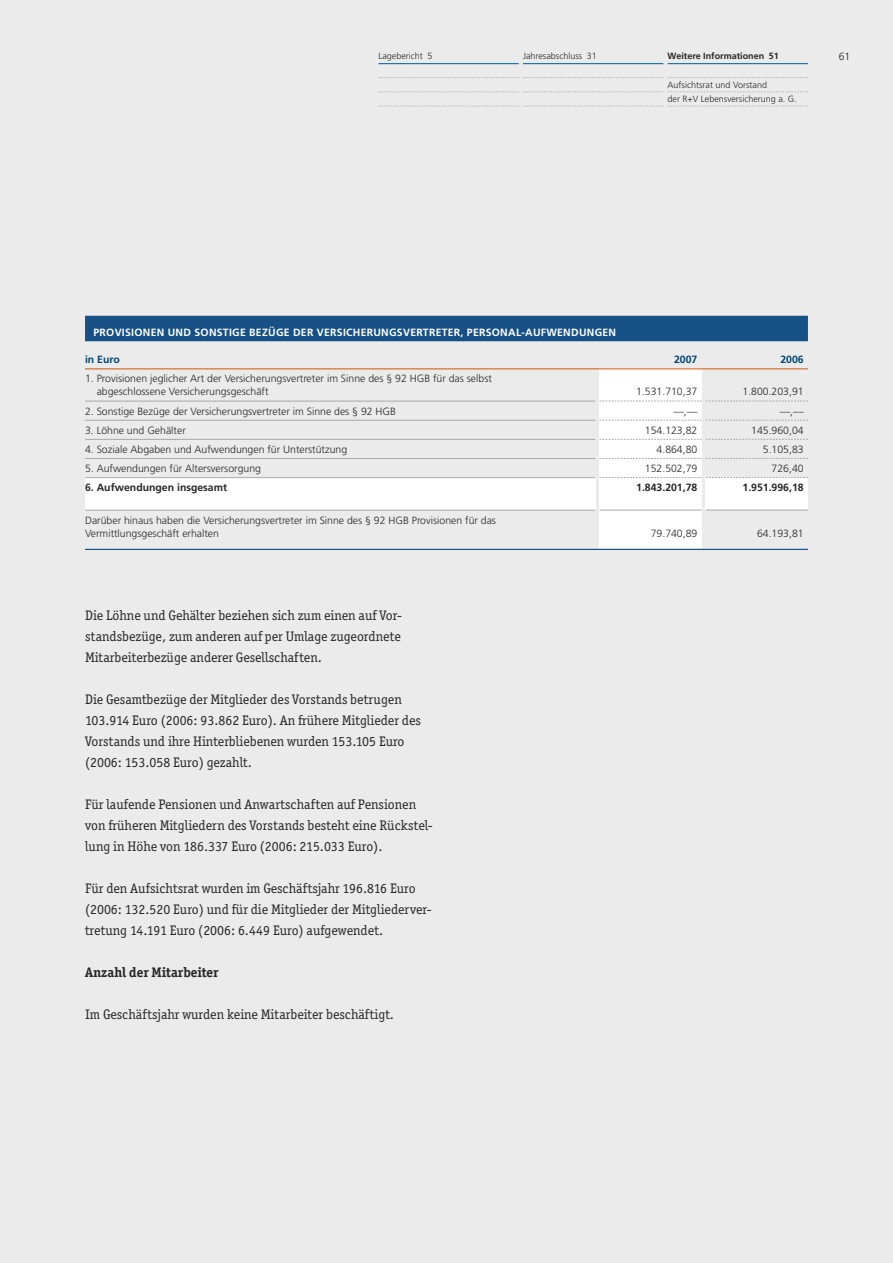
<style>
.page{position:relative;width:893px;height:1263px;background:#ecebec}
.page>*{position:absolute;margin:0;border:0;box-sizing:border-box;transform-origin:0 0}
.t1{font:13.8px/21px "Officina Ser ITC";color:#272627}
.t2{font:700 13.8px "Officina Ser ITC";color:#272627}
.t3{font:300 10.5px/13.4px "Frutiger LT";color:#272627}
.t4{font:700 10.5px "Frutiger LT";letter-spacing:.025em;color:#fff}
.t5{font:700 10.5px "Frutiger LT";color:#272627}
.t6{font:700 10.5px "Frutiger LT";color:#004571}
.t7{font:300 9px/14.2px "Frutiger LT";color:#272627}
.t8{font:700 9px "Frutiger LT";color:#272627}
</style>
<div class="page">
<div style="left:600px;top:369px;width:102px;height:180px;background:#fff"></div>
<div style="left:85px;top:478px;width:510px;height:32px;background:#fff"></div>
<div style="left:706px;top:478px;width:102px;height:32px;background:#fff"></div>
<hr style="left:378px;top:63px;width:141px;height:1px;background:#1f71b9">
<hr style="left:523px;top:63px;width:140px;height:1px;background:#1f71b9">
<hr style="left:668px;top:63px;width:140px;height:1px;background:#1f71b9">
<svg style="left:378px;top:77px;width:430px;height:1px"></svg>
<svg style="left:379px;top:92px;width:429px;height:1px"></svg>
<svg style="left:378px;top:106px;width:430px;height:1px"></svg>
<div style="left:85px;top:316px;width:723px;height:25px;background:#165084"></div>
<hr style="left:85px;top:368px;width:723px;height:1px;background:#d76c2c">
<hr style="left:85px;top:401px;width:510px;height:1px;background:#a9a8a9">
<hr style="left:85px;top:420px;width:510px;height:1px;background:#a9a8a9">
<hr style="left:85px;top:439px;width:510px;height:1px;background:#a9a8a9">
<hr style="left:85px;top:458px;width:510px;height:1px;background:#a9a8a9">
<hr style="left:85px;top:477px;width:510px;height:1px;background:#a9a8a9">
<hr style="left:85px;top:510px;width:510px;height:1px;background:#a9a8a9">
<hr style="left:85px;top:549px;width:723px;height:1px;background:#165084">
<svg style="left:600px;top:401px;width:208px;height:1px"></svg>
<svg style="left:600px;top:420px;width:208px;height:1px"></svg>
<svg style="left:600px;top:439px;width:208px;height:1px"></svg>
<svg style="left:600px;top:458px;width:208px;height:1px"></svg>
<svg style="left:600px;top:477px;width:208px;height:1px"></svg>
<hr style="left:706px;top:510px;width:102px;height:1px;background:#a9a8a9">
<hr style="left:600px;top:510px;width:102px;height:1px;background:#a9a8a9">
<p class="t7" style="left:378px;top:50px;width:55px">Lagebericht 5</p>
<p class="t7" style="left:523px;top:50px;width:75px">Jahresabschluss 31</p>
<p class="t8" style="left:668px;top:53px;width:113px">Weitere Informationen 51</p>
<p class="t7" style="left:668px;top:78px;width:131px">Aufsichtsrat und Vorstand<br>der R+V Lebensversicherung a. G.</p>
<p class="t3" style="left:839px;top:51px;width:13px">61</p>
<p class="t4" style="left:94px;top:328px;width:524px">PROVISIONEN UND SONSTIGE BEZÜGE DER VERSICHERUNGSVERTRETER, PERSONAL-AUFWENDUNGEN</p>
<p class="t6" style="left:85px;top:355px;width:36px">in Euro</p>
<p class="t6" style="left:674px;top:355px;width:25px">2007</p>
<p class="t6" style="left:780px;top:355px;width:25px">2006</p>
<p class="t3" style="left:97px;top:373px;width:397px;text-indent:-12px">1. Provisionen jeglicher Art der Versicherungsvertreter im Sinne des § 92 HGB für das selbst abgeschlossene Versicherungsgeschäft</p>
<p class="t3" style="left:636px;top:386px;width:63px">1.531.710,37</p>
<p class="t3" style="left:742px;top:386px;width:63px">1.800.203,91</p>
<p class="t3" style="left:85px;top:405px;width:312px">2. Sonstige Bezüge der Versicherungsvertreter im Sinne des § 92 HGB</p>
<p class="t3" style="left:673px;top:405px;width:25px">––,––</p>
<p class="t3" style="left:780px;top:405px;width:25px">––,––</p>
<p class="t3" style="left:85px;top:424px;width:102px">3. Löhne und Gehälter</p>
<p class="t3" style="left:645px;top:424px;width:54px">154.123,82</p>
<p class="t3" style="left:751px;top:424px;width:54px">145.960,04</p>
<p class="t3" style="left:85px;top:443px;width:264px">4. Soziale Abgaben und Aufwendungen für Unterstützung</p>
<p class="t3" style="left:657px;top:443px;width:42px">4.864,80</p>
<p class="t3" style="left:763px;top:443px;width:42px">5.105,83</p>
<p class="t3" style="left:85px;top:462px;width:177px">5. Aufwendungen für Altersversorgung</p>
<p class="t3" style="left:645px;top:462px;width:54px">152.502,79</p>
<p class="t3" style="left:772px;top:462px;width:34px">726,40</p>
<p class="t5" style="left:85px;top:483px;width:144px">6. Aufwendungen insgesamt</p>
<p class="t5" style="left:636px;top:483px;width:63px">1.843.201,78</p>
<p class="t5" style="left:742px;top:483px;width:63px">1.951.996,18</p>
<p class="t3" style="left:85px;top:514px;width:412px">Darüber hinaus haben die Versicherungsvertreter im Sinne des § 92 HGB Provisionen für das<br>Vermittlungsgeschäft erhalten</p>
<p class="t3" style="left:651px;top:528px;width:48px">79.740,89</p>
<p class="t3" style="left:757px;top:528px;width:48px">64.193,81</p>
<p class="t1" style="left:85px;top:605px;width:318px;text-align:justify">Die Löhne und Gehälter beziehen sich zum einen auf Vor&shy;standsbezüge, zum anderen auf per Umlage zugeordnete Mitarbeiterbezüge anderer Gesellschaften.</p>
<p class="t1" style="left:85px;top:689px;width:337px">Die Gesamtbezüge der Mitglieder des Vorstands betrugen 103.914 Euro (2006: 93.862 Euro). An frühere Mitglieder des Vorstands und ihre Hinterbliebenen wurden 153.105 Euro (2006: 153.058 Euro) gezahlt.</p>
<p class="t1" style="left:85px;top:794px;width:349px">Für laufende Pensionen und Anwartschaften auf Pensionen von früheren Mitgliedern des Vorstands besteht eine Rückstel&shy;lung in Höhe von 186.337 Euro (2006: 215.033 Euro).</p>
<p class="t1" style="left:85px;top:878px;width:348px">Für den Aufsichtsrat wurden im Geschäftsjahr 196.816 Euro (2006: 132.520 Euro) und für die Mitglieder der Mitgliederver&shy;tretung 14.191 Euro (2006: 6.449 Euro) aufgewendet.</p>
<p class="t2" style="left:85px;top:964px;width:135px">Anzahl der Mitarbeiter</p>
<p class="t1" style="left:85px;top:1004px;width:310px">Im Geschäftsjahr wurden keine Mitarbeiter beschäftigt.</p>
</div>
